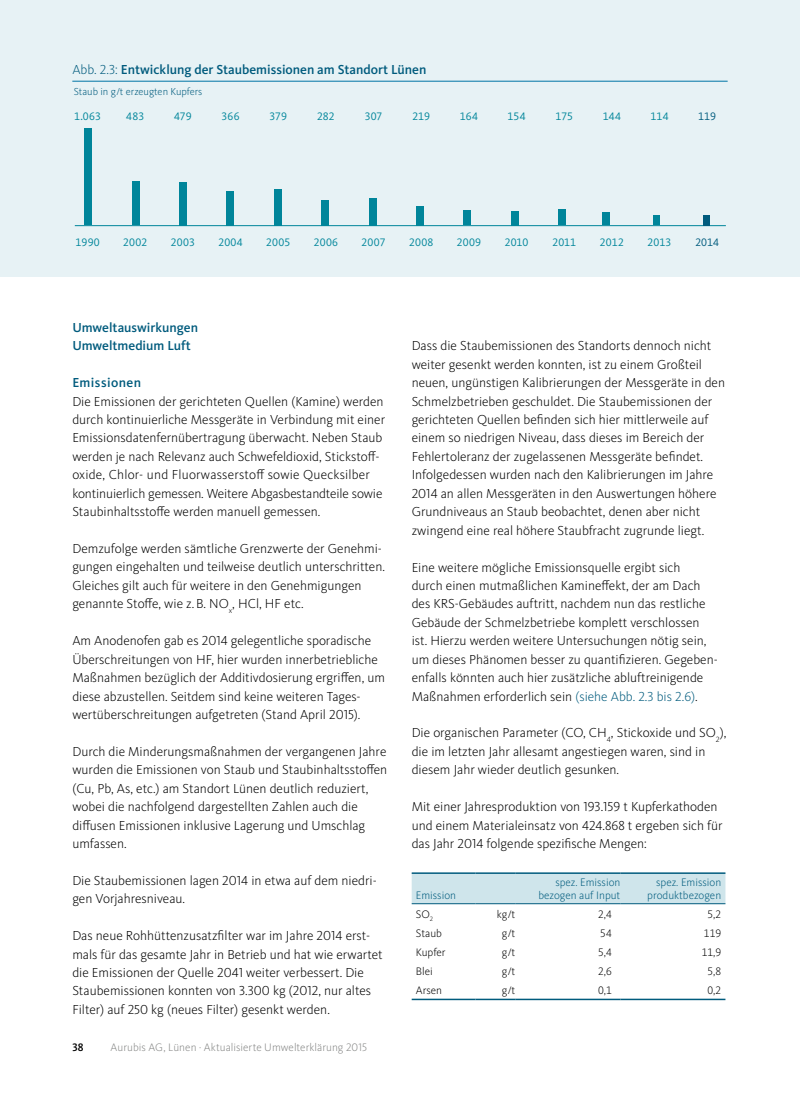
<style>
.page{position:relative;width:800px;height:1106px;background:#fff}
.page>*{position:absolute;margin:0;border:0;box-sizing:border-box;transform-origin:0 0}
.t1{font:300 13.5px/18.5px "Kievit Pro";color:#000}
.t2{font:500 13.5px/18.5px "Kievit Pro";color:#005b7d}
.t3{font:500 13.5px "Kievit Pro";letter-spacing:.03em;color:#005b7d}
.t4{font:11.25px "Kievit Pro";letter-spacing:.005em;color:#00859a}
.t5{font:300 11.25px "Kievit Pro";color:#000}
.t6{font:300 11.25px/13.5px "Kievit Pro";color:#005b7d;text-align:right}
.t7{font:300 11.25px "Kievit Pro";color:#868786}
.t8{font:11.25px "Kievit Pro";letter-spacing:.01em;color:#005b7d}
.t9{font:500 11.25px "Kievit Pro";color:#000}
.t10{font:300 10.5px "Kievit Pro";color:#005b7d}
.s1{font-weight:300}
.s2{color:#005b7d}
</style>
<div class="page">
<div style="left:0;top:0;width:799px;height:276px;background:#e7f2f5"></div>
<div style="left:411px;top:874px;width:314px;height:29px;background:#cfe5eb"></div>
<hr style="left:411px;top:872px;width:64px;height:2px;background:#005b7d">
<hr style="left:475px;top:872px;width:40px;height:2px;background:#005b7d">
<hr style="left:515px;top:872px;width:105px;height:2px;background:#005b7d">
<hr style="left:620px;top:872px;width:105px;height:2px;background:#005b7d">
<hr style="left:411px;top:903px;width:64px;height:1px;background:#005b7d">
<hr style="left:475px;top:903px;width:40px;height:1px;background:#005b7d">
<hr style="left:515px;top:903px;width:105px;height:1px;background:#005b7d">
<hr style="left:620px;top:903px;width:105px;height:1px;background:#005b7d">
<hr style="left:411px;top:998px;width:64px;height:2px;background:#005b7d">
<hr style="left:475px;top:998px;width:40px;height:2px;background:#005b7d">
<hr style="left:515px;top:998px;width:105px;height:2px;background:#005b7d">
<hr style="left:620px;top:998px;width:105px;height:2px;background:#005b7d">
<div style="left:602px;top:212px;width:7px;height:13px;background:#00859a"></div>
<div style="left:464px;top:210px;width:7px;height:15px;background:#00859a"></div>
<div style="left:85px;top:128px;width:7px;height:97px;background:#00859a"></div>
<div style="left:132px;top:181px;width:7px;height:44px;background:#00859a"></div>
<div style="left:179px;top:182px;width:8px;height:43px;background:#00859a"></div>
<div style="left:274px;top:189px;width:7px;height:36px;background:#00859a"></div>
<div style="left:321px;top:200px;width:8px;height:25px;background:#00859a"></div>
<div style="left:369px;top:197px;width:7px;height:28px;background:#00859a"></div>
<div style="left:416px;top:206px;width:7px;height:19px;background:#00859a"></div>
<div style="left:227px;top:191px;width:7px;height:34px;background:#00859a"></div>
<div style="left:511px;top:211px;width:7px;height:14px;background:#00859a"></div>
<div style="left:558px;top:209px;width:7px;height:16px;background:#00859a"></div>
<hr style="left:75px;top:225px;width:650px;height:1px;background:#00859a">
<div style="left:653px;top:215px;width:7px;height:10px;background:#00859a"></div>
<div style="left:703px;top:215px;width:7px;height:10px;background:#005b7d"></div>
<hr style="left:72px;top:81px;width:655px;height:1px;background:#0075a6">
<p class="t2" style="left:72px;top:60px;width:355px"><span class="s1">Abb. 2.3:</span> Entwicklung der Staubemissionen am Standort Lünen</p>
<p class="t10" style="left:74px;top:85px;width:130px">Staub in g/t erzeugten Kupfers</p>
<p class="t4" style="left:74px;top:110px;width:28px">1.063</p>
<p class="t4" style="left:126px;top:110px;width:20px">483</p>
<p class="t4" style="left:174px;top:110px;width:19px">479</p>
<p class="t4" style="left:221px;top:110px;width:20px">366</p>
<p class="t4" style="left:269px;top:110px;width:19px">379</p>
<p class="t4" style="left:317px;top:110px;width:19px">282</p>
<p class="t4" style="left:364px;top:110px;width:19px">307</p>
<p class="t4" style="left:412px;top:110px;width:19px">219</p>
<p class="t4" style="left:459px;top:110px;width:20px">164</p>
<p class="t4" style="left:507px;top:110px;width:20px">154</p>
<p class="t4" style="left:555px;top:110px;width:19px">175</p>
<p class="t4" style="left:602px;top:110px;width:20px">144</p>
<p class="t4" style="left:650px;top:110px;width:20px">114</p>
<p class="t8" style="left:698px;top:110px;width:19px">119</p>
<p class="t4" style="left:75px;top:235px;width:26px">1990</p>
<p class="t4" style="left:123px;top:235px;width:26px">2002</p>
<p class="t4" style="left:171px;top:235px;width:26px">2003</p>
<p class="t4" style="left:218px;top:235px;width:26px">2004</p>
<p class="t4" style="left:266px;top:235px;width:26px">2005</p>
<p class="t4" style="left:314px;top:235px;width:26px">2006</p>
<p class="t4" style="left:361px;top:235px;width:26px">2007</p>
<p class="t4" style="left:409px;top:235px;width:26px">2008</p>
<p class="t4" style="left:456px;top:235px;width:26px">2009</p>
<p class="t4" style="left:504px;top:235px;width:25px">2010</p>
<p class="t4" style="left:552px;top:235px;width:25px">2011</p>
<p class="t4" style="left:599px;top:235px;width:25px">2012</p>
<p class="t4" style="left:647px;top:235px;width:25px">2013</p>
<p class="t8" style="left:695px;top:235px;width:25px">2014</p>
<p class="t2" style="left:72px;top:318px;width:127px">Umweltauswirkungen<br>Umweltmedium Luft</p>
<p class="t3" style="left:72px;top:374px;width:70px">Emissionen</p>
<p class="t1" style="left:72px;top:392px;width:314px">Die Emissionen der gerichteten Quellen (Kamine) werden durch kontinuierliche Messgeräte in Verbindung mit einer Emissionsdatenfernübertragung überwacht. Neben Staub werden je nach Relevanz auch Schwefeldioxid, Stickstoff&shy;oxide, Chlor- und Fluorwasserstoff sowie Quecksilber kontinuierlich gemessen. Weitere Abgasbestandteile sowie Staubinhaltsstoffe werden manuell gemessen.</p>
<p class="t1" style="left:72px;top:539px;width:314px">Demzufolge werden sämtliche Grenzwerte der Genehmi&shy;gungen eingehalten und teilweise deutlich unterschritten.<br>Gleiches gilt auch für weitere in den Genehmigungen genannte Stoffe, wie z.B. NO<sub>x</sub>, HCl, HF etc.</p>
<p class="t1" style="left:72px;top:631px;width:314px">Am Anodenofen gab es 2014 gelegentliche sporadische Überschreitungen von HF, hier wurden innerbetriebliche Maßnahmen bezüglich der Additivdosierung ergriffen, um diese abzustellen. Seitdem sind keine weiteren Tages&shy;wertüberschreitungen aufgetreten (Stand April 2015).</p>
<p class="t1" style="left:72px;top:742px;width:316px">Durch die Minderungsmaßnahmen der vergangenen Jahre wurden die Emissionen von Staub und Staubinhaltsstoffen (Cu, Pb, As, etc.) am Standort Lünen deutlich reduziert, wobei die nachfolgend dargestellten Zahlen auch die diffusen Emissionen inklusive Lagerung und Umschlag umfassen.</p>
<p class="t1" style="left:72px;top:871px;width:306px">Die Staubemissionen lagen 2014 in etwa auf dem niedri&shy;gen Vorjahresniveau.</p>
<p class="t1" style="left:72px;top:926px;width:312px">Das neue Rohhüttenzusatzfilter war im Jahre 2014 erst&shy;mals für das gesamte Jahr in Betrieb und hat wie erwartet die Emissionen der Quelle 2041 weiter verbessert. Die Staubemissionen konnten von 3.300 kg (2012, nur altes Filter) auf 250 kg (neues Filter) gesenkt werden.</p>
<p class="t9" style="left:72px;top:1040px;width:13px">38</p>
<p class="t7" style="left:111px;top:1040px;width:258px">Aurubis AG, Lünen · Aktualisierte Umwelterklärung 2015</p>
<p class="t1" style="left:411px;top:336px;width:315px">Dass die Staubemissionen des Standorts dennoch nicht weiter gesenkt werden konnten, ist zu einem Großteil neuen, ungünstigen Kalibrierungen der Messgeräte in den Schmelzbetrieben geschuldet. Die Staubemissionen der gerichteten Quellen befinden sich hier mittlerweile auf einem so niedrigen Niveau, dass dieses im Bereich der Fehlertoleranz der zugelassenen Messgeräte befindet.<br>Infolgedessen wurden nach den Kalibrierungen im Jahre 2014 an allen Messgeräten in den Auswertungen höhere Grundniveaus an Staub beobachtet, denen aber nicht zwingend eine real höhere Staubfracht zugrunde liegt.</p>
<p class="t1" style="left:411px;top:557px;width:307px">Eine weitere mögliche Emissionsquelle ergibt sich<br>durch einen mutmaßlichen Kamineffekt, der am Dach des KRS-Gebäudes auftritt, nachdem nun das restliche Gebäude der Schmelzbetriebe komplett verschlossen ist. Hierzu werden weitere Untersuchungen nötig sein, um dieses Phänomen besser zu quantifizieren. Gegeben&shy;enfalls könnten auch hier zusätzliche abluftreinigende Maßnahmen erforderlich sein <span class="s2">(siehe Abb. 2.3 bis 2.6)</span>.</p>
<p class="t1" style="left:411px;top:723px;width:316px">Die organischen Parameter (CO, CH<sub>4</sub>, Stickoxide und SO<sub>2</sub>), die im letzten Jahr allesamt angestiegen waren, sind in diesem Jahr wieder deutlich gesunken.</p>
<p class="t1" style="left:411px;top:797px;width:312px">Mit einer Jahresproduktion von 193.159 t Kupferkathoden und einem Materialeinsatz von 424.868 t ergeben sich für das Jahr 2014 folgende spezifische Mengen:</p>
<p class="t6" style="left:416px;top:889px;width:42px">Emission</p>
<p class="t6" style="left:538px;top:875px;width:83px">spez. Emission bezogen auf Input</p>
<p class="t6" style="left:647px;top:875px;width:75px">spez. Emission produktbezogen</p>
<p class="t5" style="left:416px;top:907px;width:19px">SO<sub>2</sub></p>
<p class="t5" style="left:496px;top:907px;width:20px">kg/t</p>
<p class="t5" style="left:598px;top:907px;width:15px">2,4</p>
<p class="t5" style="left:707px;top:907px;width:15px">5,2</p>
<p class="t5" style="left:416px;top:926px;width:27px">Staub</p>
<p class="t5" style="left:501px;top:926px;width:15px">g/t</p>
<p class="t5" style="left:600px;top:926px;width:13px">54</p>
<p class="t5" style="left:703px;top:926px;width:19px">119</p>
<p class="t5" style="left:416px;top:945px;width:31px">Kupfer</p>
<p class="t5" style="left:501px;top:945px;width:15px">g/t</p>
<p class="t5" style="left:598px;top:945px;width:15px">5,4</p>
<p class="t5" style="left:701px;top:945px;width:21px">11,9</p>
<p class="t5" style="left:416px;top:964px;width:18px">Blei</p>
<p class="t5" style="left:501px;top:964px;width:15px">g/t</p>
<p class="t5" style="left:598px;top:964px;width:15px">2,6</p>
<p class="t5" style="left:707px;top:964px;width:15px">5,8</p>
<p class="t5" style="left:416px;top:983px;width:28px">Arsen</p>
<p class="t5" style="left:501px;top:983px;width:15px">g/t</p>
<p class="t5" style="left:598px;top:983px;width:15px">0,1</p>
<p class="t5" style="left:707px;top:983px;width:15px">0,2</p>
</div>
